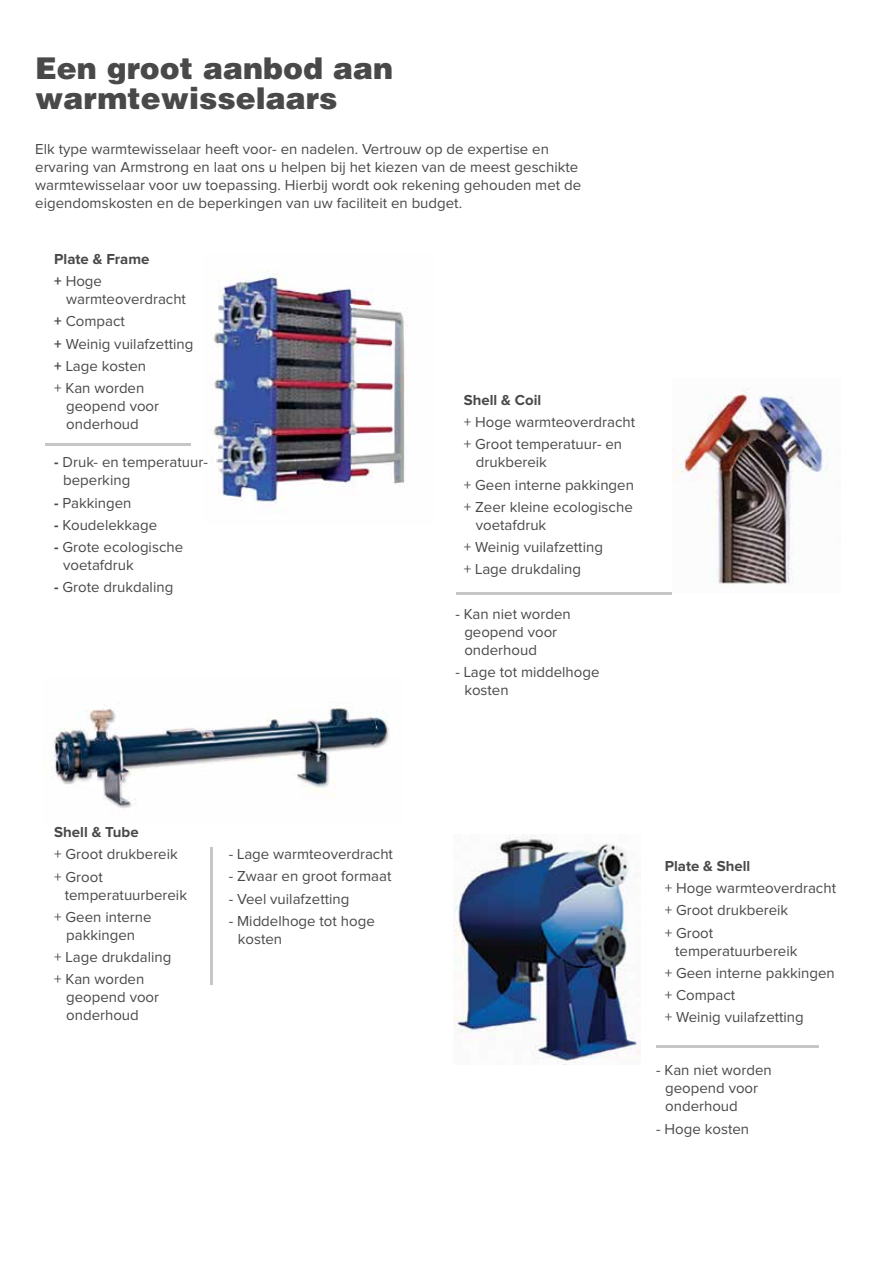
<style>
.page{position:relative;width:893px;height:1263px;background:#fff}
.page>*{position:absolute;margin:0;border:0;box-sizing:border-box;transform-origin:0 0}
.t1{font:900 30px/30px "Helvetica";color:#49494a}
.t2{font:15px/22.2px "Proxima Nova";color:#49494a}
.t3{font:700 15px/22.2px "Proxima Nova";color:#49494a}
.s1{font-weight:400}
.s2{font-weight:700}
</style>
<div class="page">
<img style="left:454px;top:834px;width:186px;height:231px">
<img style="left:673px;top:388px;width:155px;height:197px">
<img style="left:52px;top:702px;width:337px;height:106px">
<hr style="left:46px;top:443px;width:145px;height:2px;background:#a1a1a3">
<hr style="left:456px;top:592px;width:215px;height:2px;background:#a1a1a3">
<hr style="left:211px;top:847px;width:2px;height:138px;background:#a1a1a3">
<hr style="left:656px;top:1046px;width:163px;height:2px;background:#a1a1a3">
<img style="left:213px;top:270px;width:195px;height:243px">
<h1 class="t1" style="left:35px;top:53px;width:359px">Een groot aanbod aan warmtewisselaars</h1>
<p class="t2" style="left:35px;top:140px;width:547px;line-height:18px">Elk type warmtewisselaar heeft voor- en nadelen. Vertrouw op de expertise en ervaring van Armstrong en laat ons u helpen bij het kiezen van de meest geschikte warmtewisselaar voor uw toepassing. Hierbij wordt ook rekening gehouden met de eigendomskosten en de beperkingen van uw faciliteit en budget.</p>
<p class="t3" style="left:54px;top:248px;width:97px">Plate &amp; Frame + <span class="s1">Hoge</span></p>
<p class="t2" style="left:54px;top:289px;width:141px;text-indent:12px">warmteoverdracht <span class="s2">+</span> Compact<br><span class="s2">+</span> Weinig vuilafzetting <span class="s2">+</span> Lage kosten<br>+ Kan worden</p>
<p class="t2" style="left:66px;top:398px;width:94px;line-height:18px">geopend voor onderhoud</p>
<p class="t2" style="left:63px;top:454px;width:146px;line-height:18px;text-indent:-9px"><span class="s2">-</span> Druk- en temperatuur&shy;beperking</p>
<p class="t2" style="left:54px;top:492px;width:79px"><span class="s2">-</span> Pakkingen</p>
<p class="t2" style="left:54px;top:514px;width:105px"><span class="s2">-</span> Koudelekkage</p>
<p class="t2" style="left:63px;top:539px;width:121px;line-height:18px;text-indent:-9px"><span class="s2">-</span> Grote ecologische voetafdruk</p>
<p class="t2" style="left:54px;top:577px;width:121px"><span class="s2">-</span> Grote drukdaling</p>
<p class="t3" style="left:464px;top:389px;width:79px">Shell &amp; Coil</p>
<p class="t2" style="left:464px;top:412px;width:173px">+ Hoge warmteoverdracht + Groot temperatuur- en</p>
<p class="t2" style="left:464px;top:452px;width:172px;text-indent:12px">drukbereik<br>+ Geen interne pakkingen + Zeer kleine ecologische</p>
<p class="t2" style="left:464px;top:514px;width:141px;text-indent:12px">voetafdruk<br>+ Weinig vuilafzetting + Lage drukdaling</p>
<p class="t2" style="left:464px;top:606px;width:108px;line-height:18px;text-indent:-9px">- Kan niet worden geopend voor onderhoud</p>
<p class="t2" style="left:464px;top:664px;width:137px;line-height:18px;text-indent:-9px">- Lage tot middelhoge kosten</p>
<p class="t3" style="left:54px;top:822px;width:86px">Shell &amp; Tube</p>
<p class="t2" style="left:54px;top:844px;width:125px">+ Groot drukbereik + Groot</p>
<p class="t2" style="left:54px;top:884px;width:134px;text-indent:10px">temperatuurbereik + Geen interne</p>
<p class="t2" style="left:54px;top:924px;width:119px;text-indent:12px">pakkingen<br>+ Lage drukdaling + Kan worden</p>
<p class="t2" style="left:66px;top:989px;width:94px;line-height:18px">geopend voor onderhoud</p>
<p class="t2" style="left:229px;top:844px;width:166px">- Lage warmteoverdracht</p>
<p class="t2" style="left:229px;top:866px;width:164px">- Zwaar en groot formaat</p>
<p class="t2" style="left:229px;top:888px;width:122px">- Veel vuilafzetting</p>
<p class="t2" style="left:238px;top:912px;width:138px;line-height:18px;text-indent:-9px">- Middelhoge tot hoge kosten</p>
<p class="t3" style="left:665px;top:855px;width:87px">Plate &amp; Shell</p>
<p class="t2" style="left:665px;top:878px;width:173px">+ Hoge warmteoverdracht + Groot drukbereik<br>+ Groot</p>
<p class="t2" style="left:665px;top:940px;width:172px;text-indent:11px">temperatuurbereik<br>+ Geen interne pakkingen + Compact<br>+ Weinig vuilafzetting</p>
<p class="t2" style="left:665px;top:1062px;width:108px;line-height:18px;text-indent:-9px">- Kan niet worden geopend voor onderhoud</p>
<p class="t2" style="left:656px;top:1118px;width:94px">- Hoge kosten</p>
</div>
